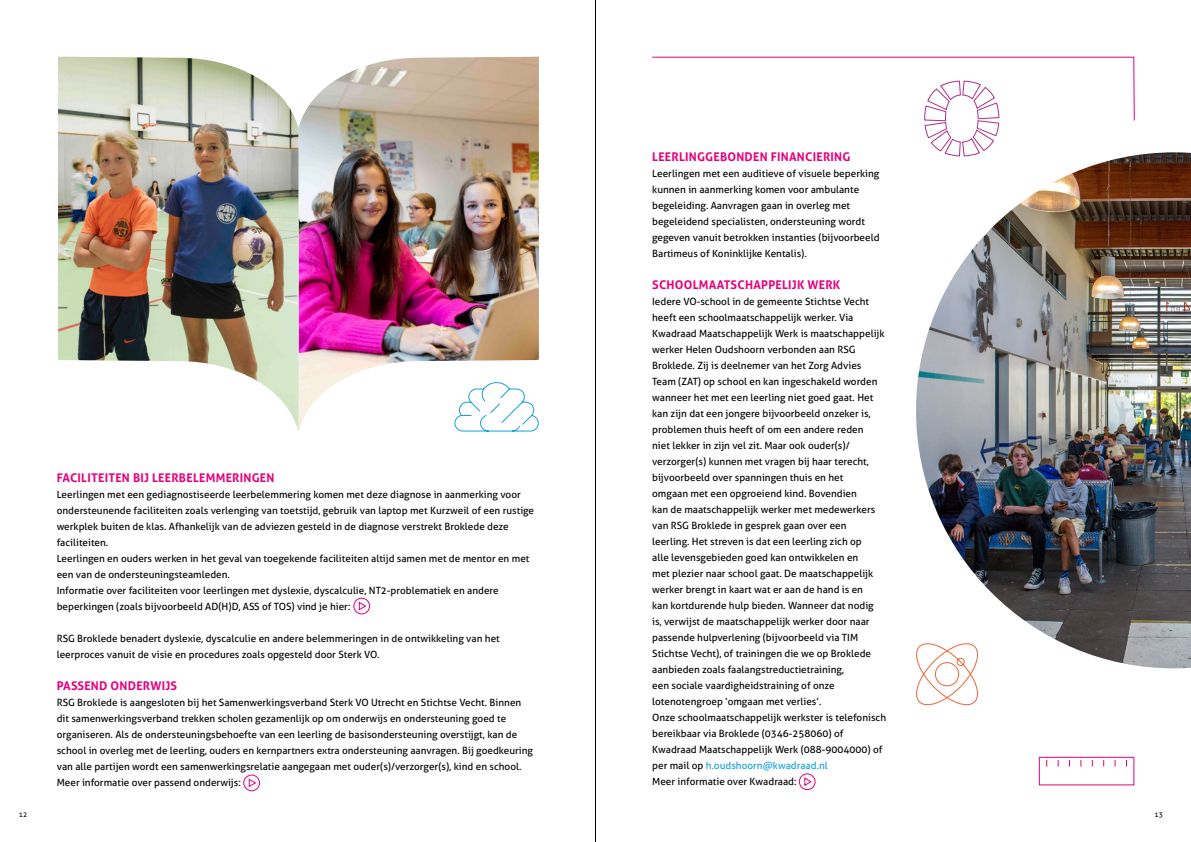
<style>
.page{position:relative;width:1191px;height:842px;background:#fff}
.page>*{position:absolute;margin:0;border:0;box-sizing:border-box;transform-origin:0 0}
.t1{font:700 12px "Aller";letter-spacing:.02em;color:#e6007d}
.t2{font:10px/16px "Aller";color:#000}
.t3{font:7px "Aller";color:#000}
.s1{color:#14a1d9}
</style>
<div class="page">
<hr style="left:595px;top:0;width:1px;height:842px;background:#000">
<img style="left:916px;top:152px;width:275px;height:516px">
<svg style="left:916px;top:639px;width:65px;height:67px"></svg>
<svg style="left:1038px;top:756px;width:96px;height:30px"></svg>
<img style="left:298px;top:57px;width:241px;height:374px">
<img style="left:58px;top:57px;width:240px;height:372px">
<svg style="left:353px;top:597px;width:17px;height:18px"></svg>
<svg style="left:243px;top:774px;width:17px;height:17px"></svg>
<svg style="left:798px;top:773px;width:18px;height:17px"></svg>
<svg style="left:454px;top:382px;width:85px;height:50px"></svg>
<svg style="left:652px;top:56px;width:483px;height:101px"></svg>
<p class="t1" style="left:57px;top:470px;width:219px">FACILITEITEN BIJ LEERBELEMMERINGEN</p>
<p class="t2" style="left:57px;top:486px;width:479px">Leerlingen met een gediagnostiseerde leerbelemmering komen met deze diagnose in aanmerking voor ondersteunende faciliteiten zoals verlenging van toetstijd, gebruik van laptop met Kurzweil of een rustige werkplek buiten de klas. Afhankelijk van de adviezen gesteld in de diagnose verstrekt Broklede deze faciliteiten.<br>Leerlingen en ouders werken in het geval van toegekende faciliteiten altijd samen met de mentor en met een van de ondersteuningsteamleden.<br>Informatie over faciliteiten voor leerlingen met dyslexie, dyscalculie, NT2-problematiek en andere beperkingen (zoals bijvoorbeeld AD(H)D, ASS of TOS) vind je hier:</p>
<p class="t2" style="left:57px;top:630px;width:444px">RSG Broklede benadert dyslexie, dyscalculie en andere belemmeringen in de ontwikkeling van het leerproces vanuit de visie en procedures zoals opgesteld door Sterk VO.</p>
<p class="t1" style="left:57px;top:678px;width:122px">PASSEND ONDERWIJS</p>
<p class="t2" style="left:57px;top:694px;width:478px">RSG Broklede is aangesloten bij het Samenwerkingsverband Sterk VO Utrecht en Stichtse Vecht. Binnen dit samenwerkingsverband trekken scholen gezamenlijk op om onderwijs en ondersteuning goed te organiseren. Als de ondersteuningsbehoefte van een leerling de basisondersteuning overstijgt, kan de school in overleg met de leerling, ouders en kernpartners extra ondersteuning aanvragen. Bij goedkeuring van alle partijen wordt een samenwerkingsrelatie aangegaan met ouder(s)/verzorger(s), kind en school.<br>Meer informatie over passend onderwijs:</p>
<p class="t1" style="left:652px;top:150px;width:200px">LEERLINGGEBONDEN FINANCIERING</p>
<p class="t2" style="left:652px;top:166px;width:229px">Leerlingen met een auditieve of visuele beperking kunnen in aanmerking komen voor ambulante begeleiding. Aanvragen gaan in overleg met begeleidend specialisten, ondersteuning wordt gegeven vanuit betrokken instanties (bijvoorbeeld Bartimeus of Koninklijke Kentalis).</p>
<p class="t1" style="left:652px;top:278px;width:190px">SCHOOLMAATSCHAPPELIJK WERK</p>
<p class="t2" style="left:652px;top:294px;width:235px">Iedere VO-school in de gemeente Stichtse Vecht heeft een schoolmaatschappelijk werker. Via Kwadraad Maatschappelijk Werk is maatschappelijk werker Helen Oudshoorn verbonden aan RSG Broklede. Zij is deelnemer van het Zorg Advies Team (ZAT) op school en kan ingeschakeld worden wanneer het met een leerling niet goed gaat. Het kan zijn dat een jongere bijvoorbeeld onzeker is, problemen thuis heeft of om een andere reden<br>niet lekker in zijn vel zit. Maar ook ouder(s)/ verzorger(s) kunnen met vragen bij haar terecht, bijvoorbeeld over spanningen thuis en het<br>omgaan met een opgroeiend kind. Bovendien<br>kan de maatschappelijk werker met medewerkers van RSG Broklede in gesprek gaan over een leerling. Het streven is dat een leerling zich op<br>alle levensgebieden goed kan ontwikkelen en<br>met plezier naar school gaat. De maatschappelijk werker brengt in kaart wat er aan de hand is en<br>kan kortdurende hulp bieden. Wanneer dat nodig<br>is, verwijst de maatschappelijk werker door naar passende hulpverlening (bijvoorbeeld via TIM Stichtse Vecht), of trainingen die we op Broklede aanbieden zoals faalangstreductietraining,<br>een sociale vaardigheidstraining of onze lotenotengroep ‘omgaan met verlies’.<br>Onze schoolmaatschappelijk werkster is telefonisch bereikbaar via Broklede (0346-258060) of Kwadraad Maatschappelijk Werk (088-9004000) of per mail op <span class="s1">h.oudshoorn@kwadraad.nl<br></span>Meer informatie over Kwadraad:</p>
<p class="t3" style="left:19px;top:811px;width:10px">12</p>
<p class="t3" style="left:1154px;top:811px;width:10px">13</p>
</div>
